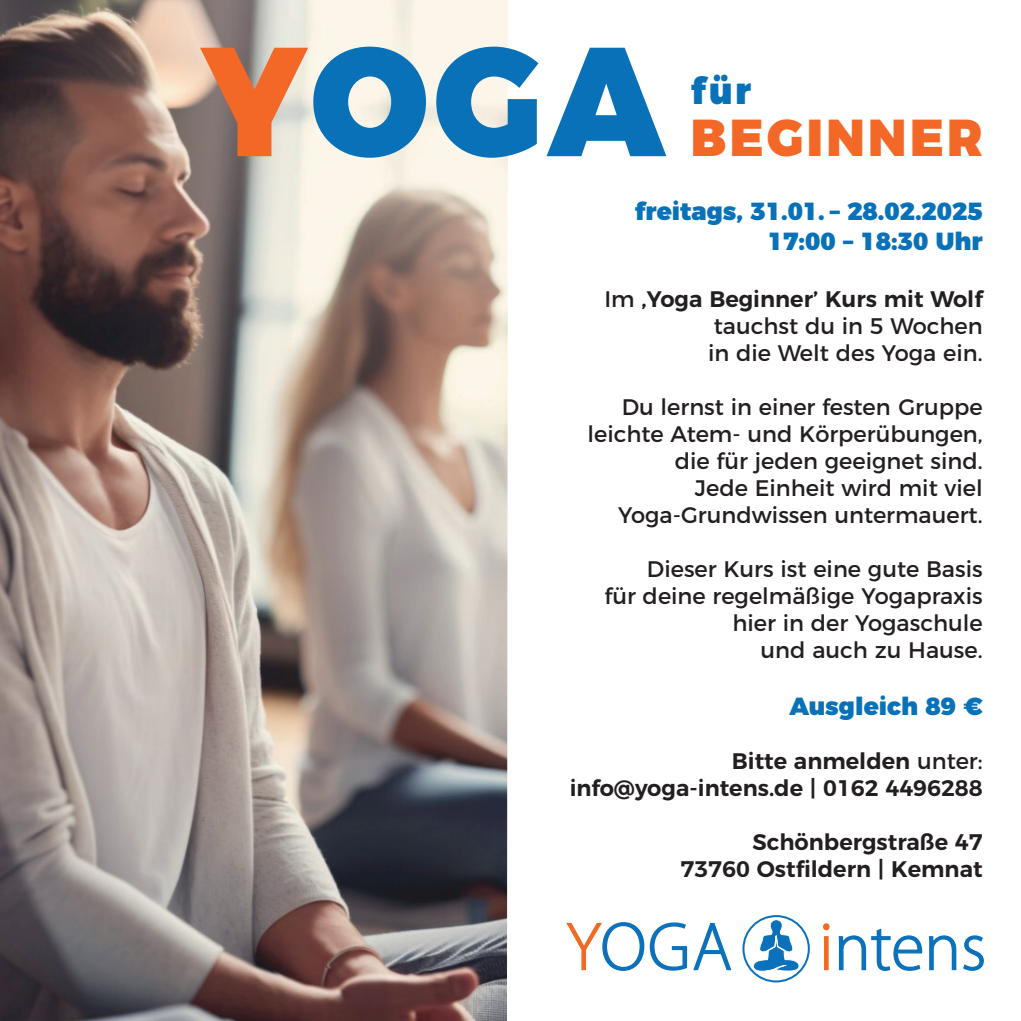
<style>
.page{position:relative;width:1021px;height:1021px;background:#fff}
.page>*{position:absolute;margin:0;border:0;box-sizing:border-box;transform-origin:0 0}
.t1{font:900 154.8px "Montserrat";color:#0971b7;scale:.95 1}
.t2{font:300 68.17px "Myriad Pro";color:#0a71ba}
.t3{font:900 51.75px "Montserrat";letter-spacing:.07em;color:#f36826;scale:.95 1}
.t4{font:900 37.35px "Montserrat";color:#0971b7;scale:.95 1}
.t5{font:900 24.75px/29.7px "Montserrat";color:#0971b7;text-align:right}
.t6{font:22.5px/27px "Montserrat";color:#231f20;text-align:right}
.t7{font:600 22.5px/27px "Montserrat";color:#231f20;text-align:right}
.s1{color:#f36826}
.s2{font-weight:600}
.s3{font-weight:400}
.s4{color:#f16a25}
</style>
<div class="page">
<img style="left:0;top:0;width:508px;height:1020px">
<svg style="left:566px;top:922px;width:166px;height:49px"></svg>
<svg style="left:838px;top:928px;width:84px;height:43px"></svg>
<svg style="left:928px;top:935px;width:56px;height:36px"></svg>
<div style="left:824px;top:936px;width:4px;height:34px;border:1px solid #f16a25"></div>
<div style="left:823px;top:923px;width:6px;height:7px;border:1px solid #f16a25;border-radius:50%"></div>
<div style="left:742px;top:915px;width:67px;height:67px;border:2px solid #0a71ba;border-radius:50%"></div>
<svg style="left:752px;top:918px;width:47px;height:56px"></svg>
<h1 class="t1" style="left:201px;top:-29px;width:489px"><span class="s1">Y</span>OGA</h1>
<h3 class="t4" style="left:690px;top:60px;width:65px">für</h3>
<h3 class="t3" style="left:690px;top:94px;width:309px">BEGINNER</h3>
<p class="t5" style="left:634px;top:194px;width:349px">freitags, 31.01. – 28.02.2025<br>17:00 – 18:30 Uhr</p>
<p class="t6" style="left:708px;top:283px;width:276px;text-align:justify;text-indent:-104px">Im <span class="s2">‚Yoga Beginner’ Kurs mit Wolf </span>tauchst du in 5 Wochen in die Welt des Yoga ein.</p>
<p class="t6" style="left:587px;top:391px;width:396px">Du lernst in einer festen Gruppe leichte Atem- und Körperübungen, die für jeden geeignet sind.<br>Jede Einheit wird mit viel<br>Yoga-Grundwissen untermauert.</p>
<p class="t6" style="left:604px;top:553px;width:380px">Dieser Kurs ist eine gute Basis<br>für deine regelmäßige Yogapraxis hier in der Yogaschule<br>und auch zu Hause.</p>
<p class="t5" style="left:789px;top:689px;width:195px">Ausgleich 89 €</p>
<p class="t7" style="left:569px;top:745px;width:414px">Bitte anmelden <span class="s3">unter: </span>info@yoga-intens.de | 0162 4496288</p>
<p class="t7" style="left:680px;top:826px;width:304px">Schönbergstraße 47<br>73760 Ostfildern | Kemnat</p>
<h2 class="t2" style="left:566px;top:905px;width:167px"><span class="s4">Y</span>OGA</h2>
<h2 class="t2" style="left:834px;top:905px;width:154px">ntens</h2>
</div>
